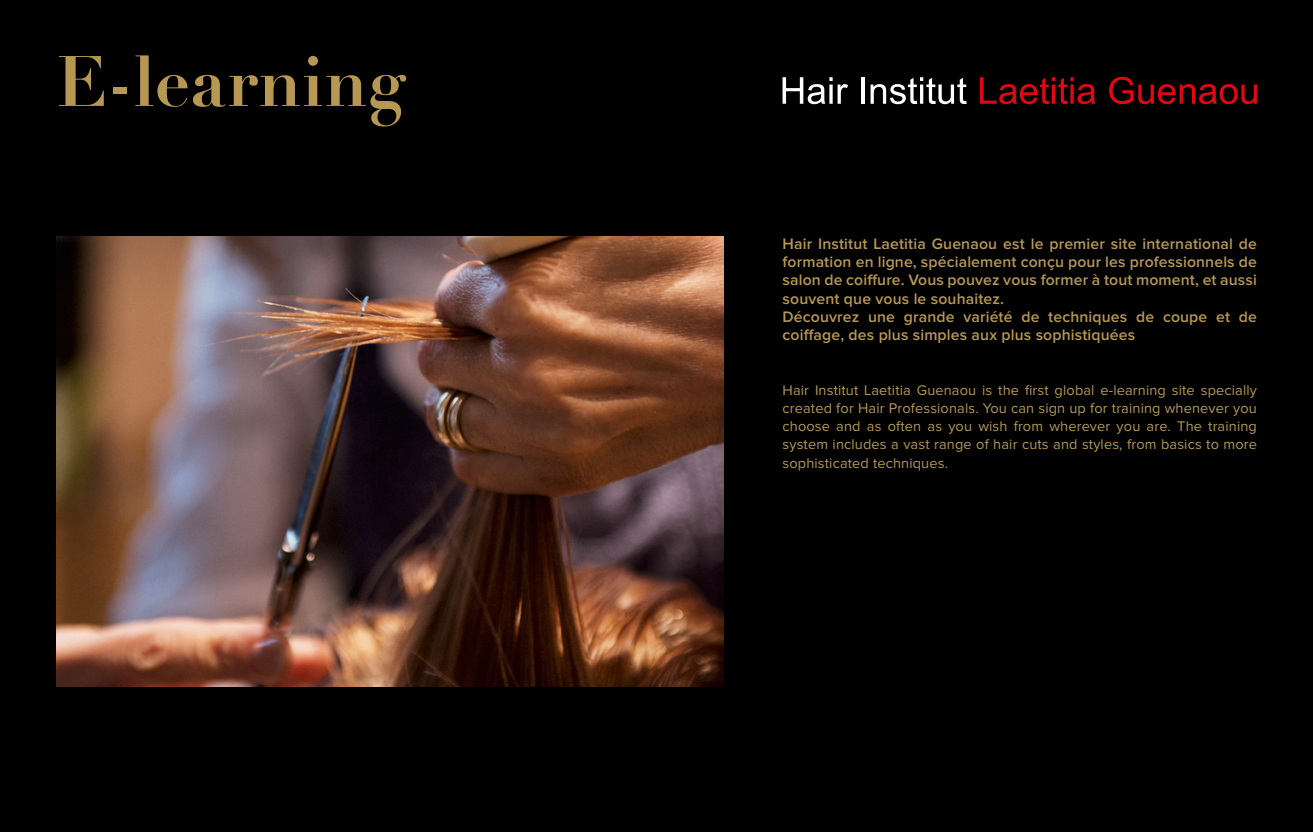
<style>
.page{position:relative;width:1313px;height:832px;background:#fff}
.page>*{position:absolute;margin:0;border:0;box-sizing:border-box;transform-origin:0 0}
.t1{font:700 70px "Didot";color:#b69853}
.t2{font:600 15.75px/18.2px "Proxima Nova";letter-spacing:.01em;color:#b69853}
.t3{font:14.53px/18.2px "Proxima Nova";letter-spacing:.01em;color:#b69853;text-align:justify}
</style>
<div class="page">
<div style="left:0;top:0;width:1312px;height:831px;background:#000"></div>
<img style="left:56px;top:236px;width:667px;height:450px">
<svg style="left:782px;top:77px;width:66px;height:27px"></svg>
<hr style="left:861px;top:77px;width:3px;height:27px;background:#fff">
<svg style="left:870px;top:77px;width:96px;height:27px"></svg>
<svg style="left:980px;top:77px;width:115px;height:27px"></svg>
<svg style="left:1109px;top:77px;width:147px;height:27px"></svg>
<h1 class="t1" style="left:56px;top:37px;width:350px">E-learning</h1>
<p class="t2" style="left:782px;top:235px;width:476px">Hair Institut Laetitia Guenaou est le premier site international de formation en ligne, spécialement conçu pour les professionnels de salon de coiffure. Vous pouvez vous former à tout moment, et aussi souvent que vous le souhaitez.<br>Découvrez une grande variété de techniques de coupe et de coiffage, des plus simples aux plus sophistiquées</p>
<p class="t3" style="left:782px;top:381px;width:476px">Hair Institut Laetitia Guenaou is the first global e-learning site specially created for Hair Professionals. You can sign up for training whenever you choose and as often as you wish from wherever you are. The training system includes a vast range of hair cuts and styles, from basics to more sophisticated techniques.</p>
</div>
